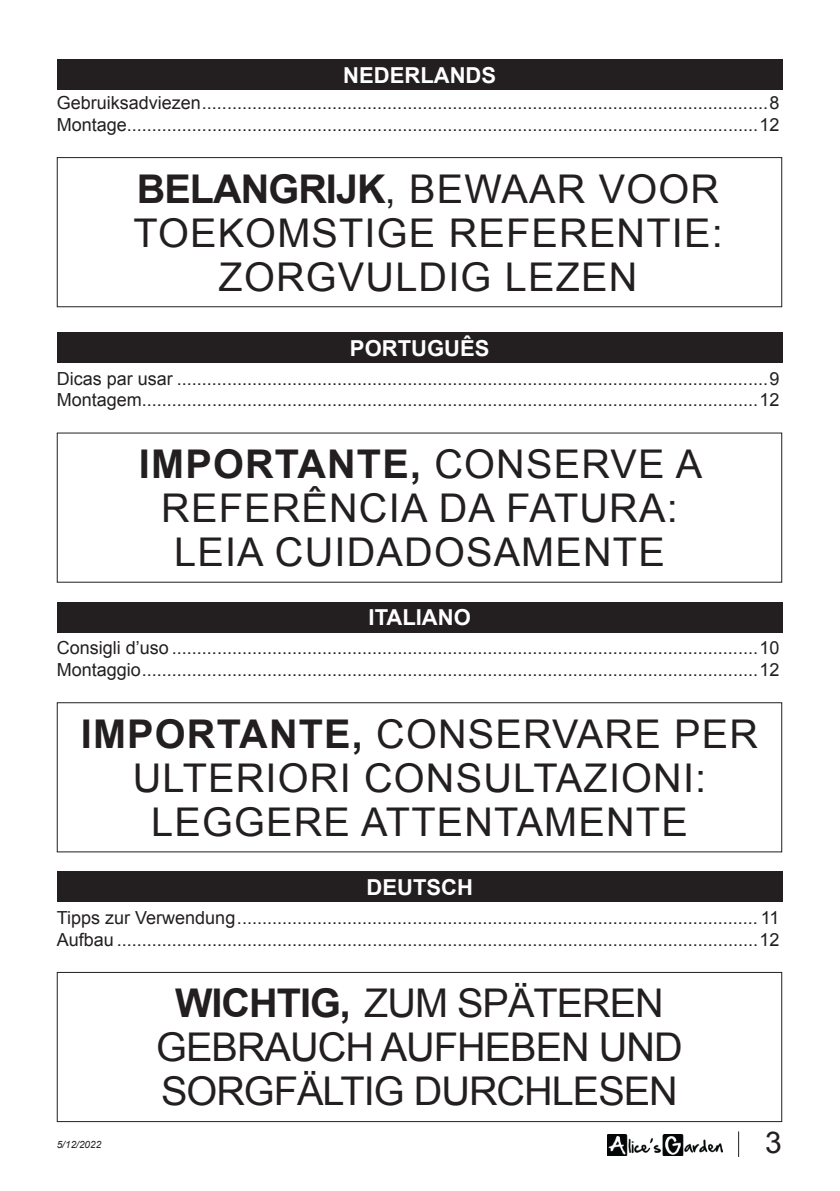
<style>
.page{position:relative;width:840px;height:1191px;background:#fff}
.page>*{position:absolute;margin:0;border:0;box-sizing:border-box;transform-origin:0 0}
.t1{font:39.6px/44px "Arial";letter-spacing:.03em;color:#231f20;text-align:center}
.t2{font:39.6px "Arial";letter-spacing:-.025em;color:#231f20}
.t3{font:700 39.6px "Arial";letter-spacing:.03em;color:#231f20}
.t4{font:30px "Arial";color:#231f20}
.t5{font:700 22px "Arial";color:#fff}
.TITRE-TDM-9PT{font:18px "Arial";color:#231f20}
.t6{font:italic 10px "Arial";color:#231f20}
.s1{font-weight:700}
.s2{font-weight:400}
</style>
<div class="page">
<img style="left:607px;top:1134px;width:114px;height:21px">
<div style="left:57px;top:60px;width:725px;height:30px;background:#231f20"></div>
<div style="left:57px;top:157px;width:724px;height:150px;border:1px solid #231f20"></div>
<div style="left:57px;top:332px;width:725px;height:31px;background:#231f20"></div>
<div style="left:57px;top:602px;width:725px;height:30px;background:#231f20"></div>
<div style="left:57px;top:702px;width:724px;height:150px;border:1px solid #231f20"></div>
<div style="left:57px;top:871px;width:725px;height:31px;background:#231f20"></div>
<div style="left:57px;top:972px;width:724px;height:150px;border:1px solid #231f20"></div>
<p class="t5" style="left:343px;top:61px;width:154px">NEDERLANDS</p>
<p class="TITRE-TDM-9PT" style="left:57px;top:91px;width:723px">Gebruiksadviezen.................................................................................................................8</p>
<p class="TITRE-TDM-9PT" style="left:57px;top:113px;width:723px">Montage..............................................................................................................................12</p>
<p class="t1" style="left:137px;top:167px;width:583px"><span class="s1">BELANGRIJK</span>, BEWAAR VOOR</p>
<p class="t1" style="left:133px;top:211px;width:590px">TOEKOMSTIGE REFERENTIE:<br>ZORGVULDIG LEZEN</p>
<p class="t5" style="left:350px;top:333px;width:141px">PORTUGUÊS</p>
<p class="TITRE-TDM-9PT" style="left:57px;top:366px;width:723px">Dicas par usar ......................................................................................................................9</p>
<p class="TITRE-TDM-9PT" style="left:57px;top:388px;width:723px">Montagem...........................................................................................................................12</p>
<p class="t3" style="left:139px;top:438px;width:564px">IMPORTANTE, <span class="s2">CONSERVE A</span></p>
<p class="t1" style="left:161px;top:486px;width:517px">REFERÊNCIA DA FATURA:</p>
<p class="t1" style="left:174px;top:530px;width:492px">LEIA CUIDADOSAMENTE</p>
<p class="t5" style="left:368px;top:603px;width:104px">ITALIANO</p>
<p class="TITRE-TDM-9PT" style="left:57px;top:636px;width:723px">Consigli d’uso .....................................................................................................................10</p>
<p class="TITRE-TDM-9PT" style="left:57px;top:657px;width:723px">Montaggio...........................................................................................................................12</p>
<p class="t1" style="left:81px;top:712px;width:678px"><span class="s1">IMPORTANTE,</span> CONSERVARE PER<br>ULTERIORI CONSULTAZIONI:</p>
<p class="t1" style="left:151px;top:800px;width:538px">LEGGERE ATTENTAMENTE</p>
<p class="t5" style="left:366px;top:872px;width:108px">DEUTSCH</p>
<p class="TITRE-TDM-9PT" style="left:57px;top:905px;width:723px">Tipps zur Verwendung........................................................................................................ 11</p>
<p class="TITRE-TDM-9PT" style="left:57px;top:927px;width:723px">Aufbau ................................................................................................................................12</p>
<p class="t2" style="left:175px;top:977px;width:490px"><span class="s1">WICHTIG,</span> ZUM SPÄTEREN</p>
<p class="t2" style="left:156px;top:1021px;width:527px">GEBRAUCH AUFHEBEN UND</p>
<p class="t2" style="left:161px;top:1065px;width:518px">SORGFÄLTIG DURCHLESEN</p>
<p class="t6" style="left:57px;top:1137px;width:46px">5/12/2022</p>
<h2 class="t4" style="left:764px;top:1123px;width:18px">3</h2>
</div>
